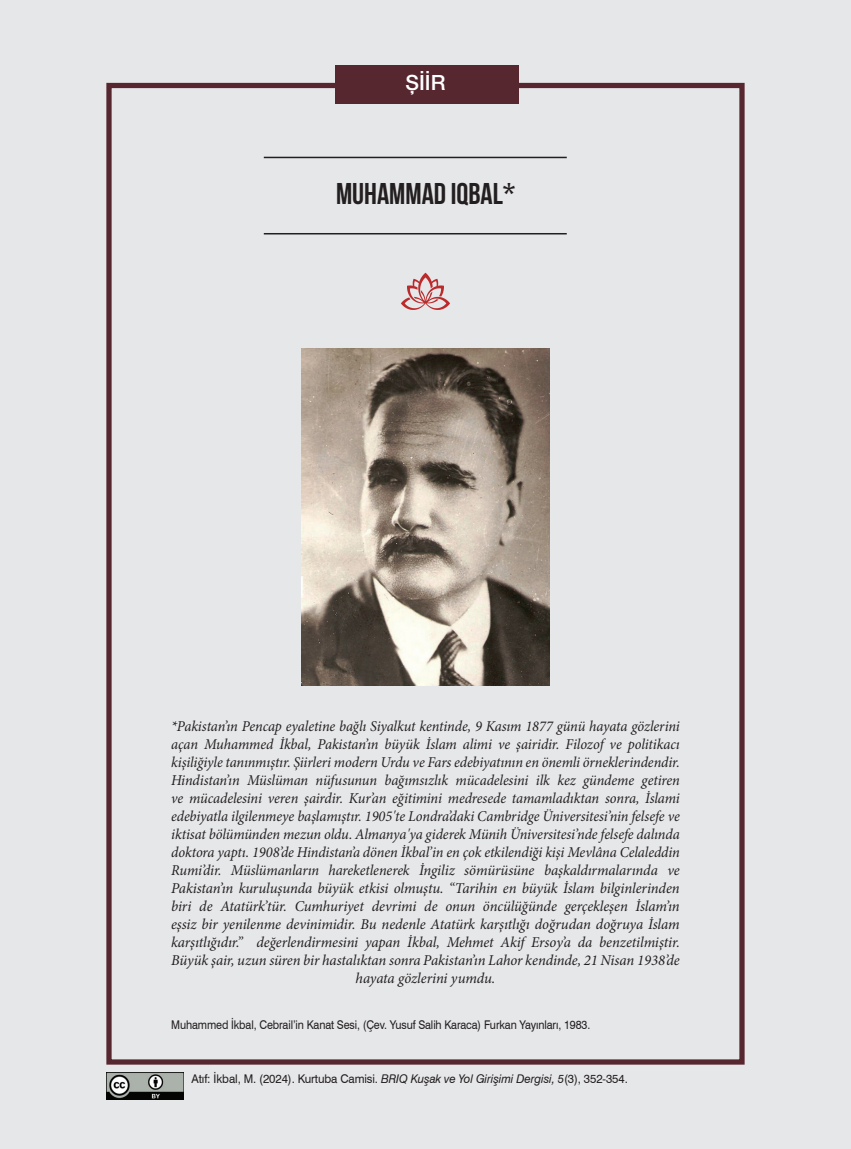
<style>
.page{position:relative;width:851px;height:1149px;background:#fff}
.page>*{position:absolute;margin:0;border:0;box-sizing:border-box;transform-origin:0 0}
.t1{font:30px "Bebas Neue";color:#231f20}
.t2{font:500 21px "Helvetica Neue LT Pro";color:#fff}
.t3{font:italic 15px/18px "Minion Pro";letter-spacing:-.01em;color:#231f20;text-align:center}
.t4{font:12px "Swiss 721 BT";letter-spacing:-.01em;color:#231f20;scale:.9 1}
.t5{font:12px "Swiss 721 BT";letter-spacing:-.01em;color:#231f20;scale:.96 1}
.s1{font-style:italic}
</style>
<div class="page">
<div style="left:0;top:0;width:850px;height:1148px;background:#e6e7e9"></div>
<div style="left:106px;top:83px;width:638px;height:981px;border:5px solid #572730"></div>
<div style="left:335px;top:66px;width:184px;height:38px;background:#572730"></div>
<hr style="left:264px;top:157px;width:302px;height:1px;background:#231f20">
<hr style="left:264px;top:233px;width:302px;height:1px;background:#231f20">
<svg style="left:401px;top:272px;width:49px;height:38px"></svg>
<img style="left:301px;top:348px;width:249px;height:337px">
<img style="left:106px;top:1072px;width:78px;height:27px">
<h2 class="t2" style="left:405px;top:70px;width:42px">ŞİİR</h2>
<h1 class="t1" style="left:336px;top:177px;width:180px">MUHAMMAD IQBAL*</h1>
<p class="t3" style="left:171px;top:717px;width:510px">*Pakistan’ın Pencap eyaletine bağlı Siyalkut kentinde, 9 Kasım 1877 günü hayata gözlerini açan Muhammed İkbal, Pakistan’ın büyük İslam alimi ve şairidir. Filozof ve politikacı kişiliğiyle tanınmıştır. Şiirleri modern Urdu ve Fars edebiyatının en önemli örneklerindendir.<br>Hindistan’ın Müslüman nüfusunun bağımsızlık mücadelesini ilk kez gündeme getiren ve mücadelesini veren şairdir. Kur’an eğitimini medresede tamamladıktan sonra, İslami edebiyatla ilgilenmeye başlamıştır. 1905'te Londra’daki Cambridge Üniversitesi’nin felsefe ve iktisat bölümünden mezun oldu. Almanya'ya giderek Münih Üniversitesi’nde felsefe dalında doktora yaptı. 1908’de Hindistan’a dönen İkbal’in en çok etkilendiği kişi Mevlâna Celaleddin Rumi’dir. Müslümanların hareketlenerek İngiliz sömürüsüne başkaldırmalarında ve Pakistan’ın kuruluşunda büyük etkisi olmuştu. “Tarihin en büyük İslam bilginlerinden biri de Atatürk’tür. Cumhuriyet devrimi de onun öncülüğünde gerçekleşen İslam’ın eşsiz bir yenilenme devinimidir. Bu nedenle Atatürk karşıtlığı doğrudan doğruya İslam karşıtlığıdır.” değerlendirmesini yapan İkbal, Mehmet Akif Ersoy’a da benzetilmiştir.<br>Büyük şair, uzun süren bir hastalıktan sonra Pakistan’ın Lahor kendinde, 21 Nisan 1938’de hayata gözlerini yumdu.</p>
<p class="t4" style="left:171px;top:1016px;width:467px">Muhammed İ kbal, Cebrail’in Kanat Sesi, (Çev. Yusuf Salih Karaca) Furkan Yayınları, 1983.</p>
<p class="t5" style="left:191px;top:1070px;width:456px">Atıf: İ kbal, M. (2024). Kurtuba Camisi. <span class="s1">BRIQ Kuşak ve Yol Girişimi Dergisi, 5</span>(3), 352-354.</p>
</div>
